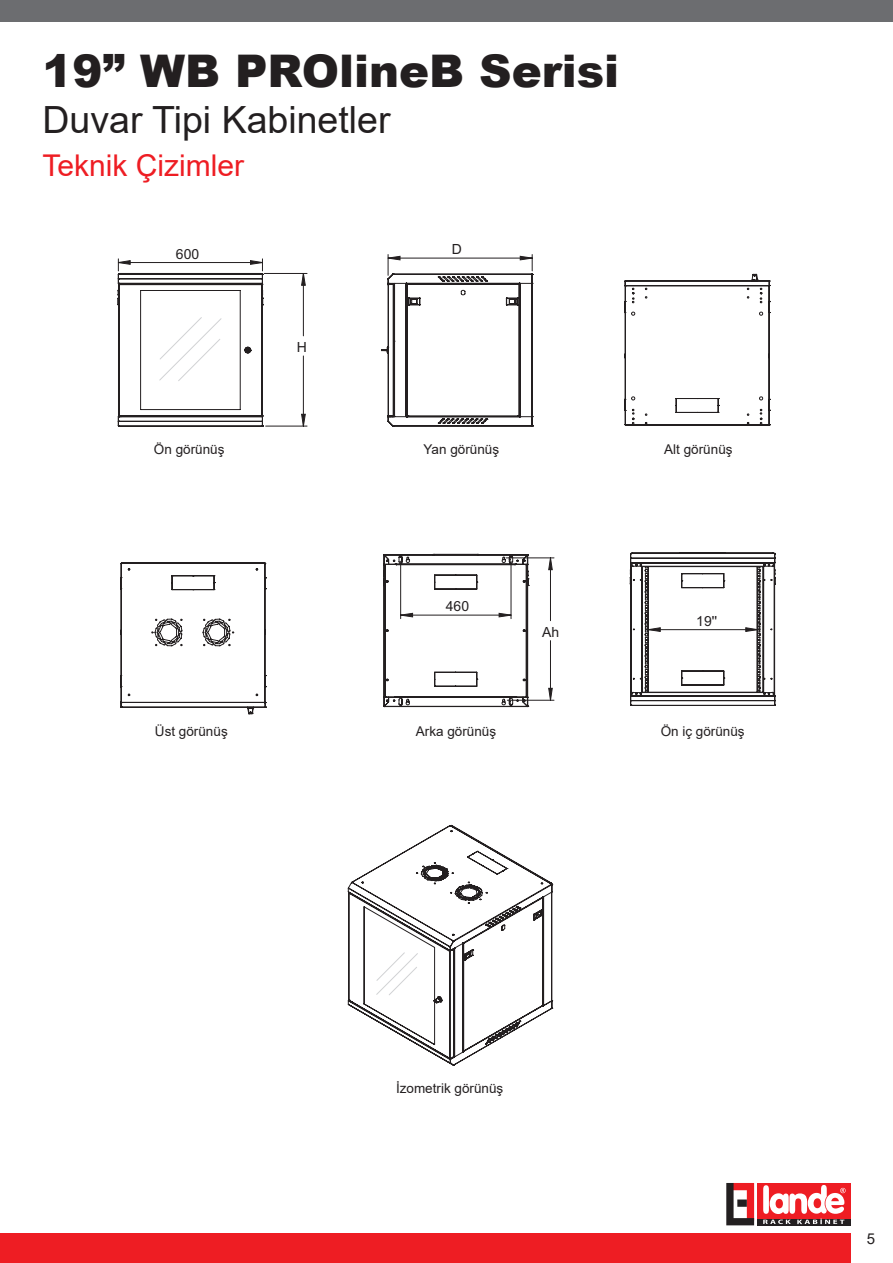
<style>
.page{position:relative;width:893px;height:1263px;background:#fff}
.page>*{position:absolute;margin:0;border:0;box-sizing:border-box;transform-origin:0 0}
.t1{font:900 45px "Arial";color:#231f20}
.t2{font:37.5px "Arial";color:#231f20}
.t3{font:30px "Arial";color:#ee1d23}
.t4{font:15px "Arial";color:#231f20}
.t5{font:13.95px "Arial";color:#231f20}
.t6{font:13.5px "Arial";color:#231f20}
</style>
<div class="page">
<div style="left:0;top:0;width:893px;height:21px;background:#6c6d70"></div>
<div style="left:0;top:1233px;width:850px;height:30px;background:#ee1d23"></div>
<svg style="left:757px;top:1218px;width:93px;height:7px"></svg>
<div style="left:757px;top:1183px;width:93px;height:35px;background:#ee1d23"></div>
<svg style="left:726px;top:1183px;width:28px;height:42px"></svg>
<div style="left:737px;top:1199px;width:10px;height:8px;background:#231f20"></div>
<svg style="left:763px;top:1185px;width:83px;height:39px"></svg>
<svg style="left:118px;top:273px;width:652px;height:441px"></svg>
<svg style="left:118px;top:256px;width:415px;height:170px"></svg>
<hr style="left:264px;top:273px;width:43px;height:1px;background:#231f20">
<hr style="left:266px;top:426px;width:41px;height:1px;background:#231f20">
<svg style="left:302px;top:274px;width:3px;height:152px"></svg>
<svg style="left:118px;top:259px;width:145px;height:12px"></svg>
<svg style="left:388px;top:255px;width:145px;height:20px"></svg>
<svg style="left:159px;top:317px;width:62px;height:64px"></svg>
<svg style="left:348px;top:825px;width:204px;height:240px"></svg>
<svg style="left:376px;top:952px;width:42px;height:43px"></svg>
<svg style="left:630px;top:552px;width:145px;height:154px"></svg>
<h1 class="t1" style="left:43px;top:39px;width:578px">19” WB PROlineB Serisi</h1>
<h2 class="t2" style="left:43px;top:93px;width:350px">Duvar Tipi Kabinetler</h2>
<h3 class="t3" style="left:43px;top:145px;width:203px">Teknik Çizimler</h3>
<p class="t5" style="left:176px;top:244px;width:25px">600</p>
<p class="t5" style="left:297px;top:338px;width:12px">H</p>
<p class="t5" style="left:452px;top:240px;width:12px">D</p>
<p class="t6" style="left:154px;top:440px;width:72px">Ön görünüş</p>
<p class="t6" style="left:664px;top:440px;width:70px">Alt görünüş</p>
<p class="t6" style="left:424px;top:440px;width:77px">Yan görünüş</p>
<p class="t5" style="left:446px;top:597px;width:25px">460</p>
<p class="t5" style="left:542px;top:622px;width:19px">Ah</p>
<p class="t5" style="left:696px;top:611px;width:22px">19''</p>
<p class="t6" style="left:155px;top:722px;width:74px">Üst görünüş</p>
<p class="t6" style="left:416px;top:722px;width:82px">Arka görünüş</p>
<p class="t6" style="left:661px;top:722px;width:86px">Ön iç görünüş</p>
<p class="t6" style="left:396px;top:1079px;width:109px">İzometrik görünüş</p>
<p class="t4" style="left:867px;top:1228px;width:10px">5</p>
</div>
